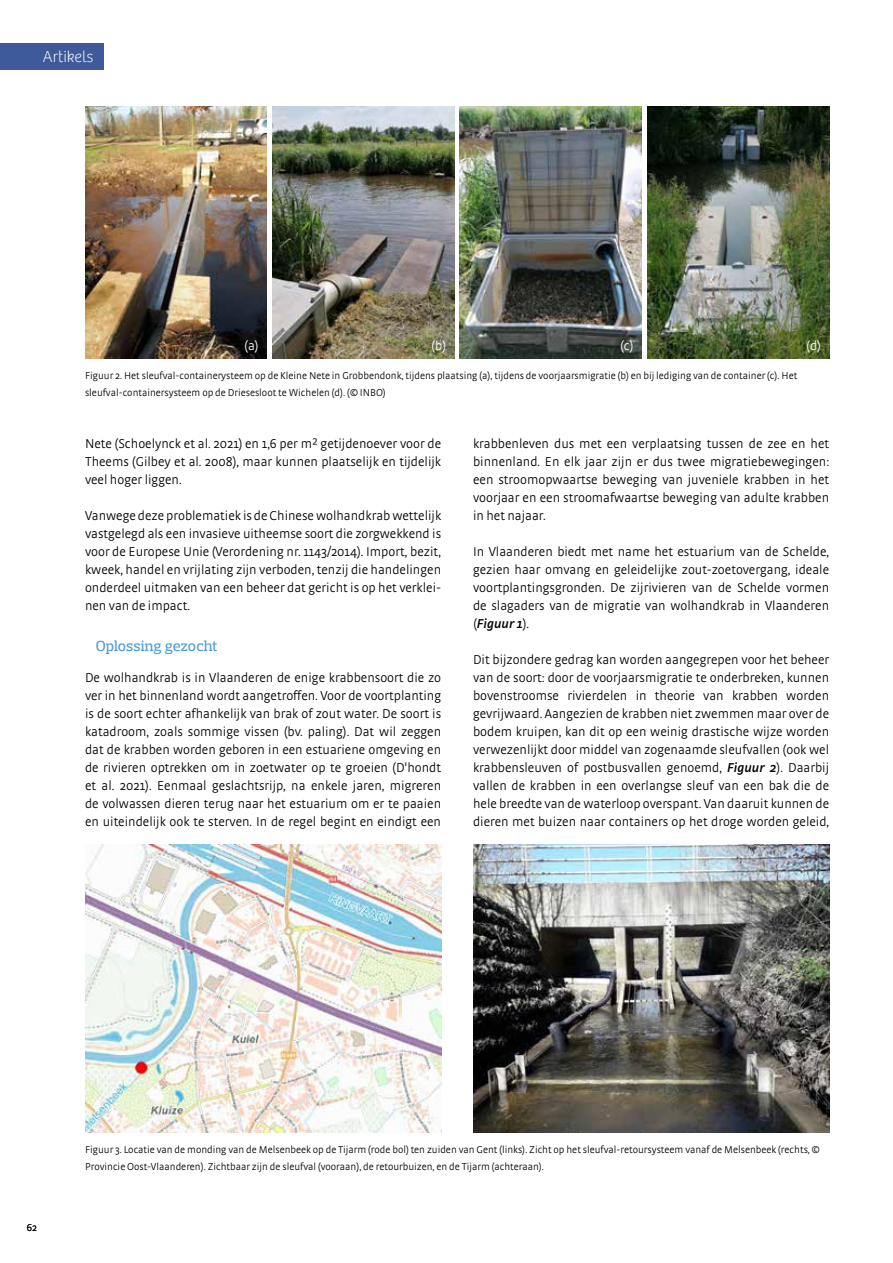
<style>
.page{position:relative;width:893px;height:1263px;background:#fff}
.page>*{position:absolute;margin:0;border:0;box-sizing:border-box;transform-origin:0 0}
.t1{font:100 16.5px "Bree";color:#fff}
.t2{font:500 15px "Prelo Slab";letter-spacing:-.005em;color:#4d9ad4}
.t3{font:300 13.5px/18px "Strada OT";color:#000;text-align:justify}
.t4{font:300 13.5px "Strada OT";color:#fff}
.t5{font:300 10.5px/16.5px "Strada OT";color:#000}
.s1{font-weight:600;font-style:italic}
</style>
<div class="page">
<div style="left:0;top:43px;width:104px;height:26px;background:#3e5a9a"></div>
<img style="left:85px;top:844px;width:356px;height:288px">
<img style="left:473px;top:844px;width:356px;height:288px">
<img style="left:85px;top:106px;width:182px;height:252px">
<img style="left:272px;top:106px;width:182px;height:252px">
<img style="left:460px;top:106px;width:182px;height:252px">
<img style="left:647px;top:106px;width:182px;height:252px">
<p class="t1" style="left:43px;top:47px;width:52px">Artikels</p>
<p class="t4" style="left:244px;top:338px;width:16px">(a)</p>
<p class="t4" style="left:431px;top:338px;width:16px">(b)</p>
<p class="t4" style="left:620px;top:338px;width:15px">(c)</p>
<p class="t4" style="left:806px;top:338px;width:16px">(d)</p>
<p class="t5" style="left:85px;top:368px;width:714px">Figuur 2. Het sleufval-containerysteem op de Kleine Nete in Grobbendonk, tijdens plaatsing (a), tijdens de voorjaarsmigratie (b) en bij lediging van de container (c). Het sleufval-containersysteem op de Driesesloot te Wichelen (d). (© INBO)</p>
<p class="t3" style="left:85px;top:435px;width:358px">Nete (Schoelynck et al. 2021) en 1,6 per m² getijdenoever voor de Theems (Gilbey et al. 2008), maar kunnen plaatselijk en tijdelijk veel hoger liggen.</p>
<p class="t3" style="left:85px;top:507px;width:358px">Vanwege deze problematiek is de Chinese wolhandkrab wettelijk vastgelegd als een invasieve uitheemse soort die zorgwekkend is voor de Europese Unie (Verordening nr. 1143/2014). Import, bezit, kweek, handel en vrijlating zijn verboden, tenzij die handelingen onderdeel uitmaken van een beheer dat gericht is op het verklei&shy;nen van de impact.</p>
<p class="t2" style="left:96px;top:637px;width:124px">Oplossing gezocht</p>
<p class="t3" style="left:85px;top:669px;width:358px">De wolhandkrab is in Vlaanderen de enige krabbensoort die zo ver in het binnenland wordt aangetroffen. Voor de voortplanting is de soort echter afhankelijk van brak of zout water. De soort is katadroom, zoals sommige vissen (bv. paling). Dat wil zeggen dat de krabben worden geboren in een estuariene omgeving en de rivieren optrekken om in zoetwater op te groeien (D'hondt et al. 2021). Eenmaal geslachtsrijp, na enkele jaren, migreren de volwassen dieren terug naar het estuarium om er te paaien en uiteindelijk ook te sterven. In de regel begint en eindigt een</p>
<p class="t3" style="left:473px;top:435px;width:358px">krabbenleven dus met een verplaatsing tussen de zee en het binnenland. En elk jaar zijn er dus twee migratiebewegingen: een stroomopwaartse beweging van juveniele krabben in het voorjaar en een stroomafwaartse beweging van adulte krabben in het najaar.</p>
<p class="t3" style="left:473px;top:543px;width:358px">In Vlaanderen biedt met name het estuarium van de Schelde, gezien haar omvang en geleidelijke zout-zoetovergang, ideale voortplantingsgronden. De zijrivieren van de Schelde vormen de slagaders van de migratie van wolhandkrab in Vlaanderen (<span class="s1">Figuur 1</span>).</p>
<p class="t3" style="left:473px;top:651px;width:358px">Dit bijzondere gedrag kan worden aangegrepen voor het beheer van de soort: door de voorjaarsmigratie te onderbreken, kunnen bovenstroomse rivierdelen in theorie van krabben worden gevrijwaard. Aangezien de krabben niet zwemmen maar over de bodem kruipen, kan dit op een weinig drastische wijze worden verwezenlijkt door middel van zogenaamde sleufvallen (ook wel krabbensleuven of postbusvallen genoemd, <span class="s1">Figuur 2</span>). Daarbij vallen de krabben in een overlangse sleuf van een bak die de hele breedte van de waterloop overspant. Van daaruit kunnen de dieren met buizen naar containers op het droge worden geleid,</p>
<p class="t5" style="left:27px;top:1219px;width:12px">62</p>
<p class="t5" style="left:85px;top:1142px;width:737px">Figuur 3. Locatie van de monding van de Melsenbeek op de Tijarm (rode bol) ten zuiden van Gent (links). Zicht op het sleufval-retoursysteem vanaf de Melsenbeek (rechts, ©<br>Provincie Oost-Vlaanderen). Zichtbaar zijn de sleufval (vooraan), de retourbuizen, en de Tijarm (achteraan).</p>
</div>
